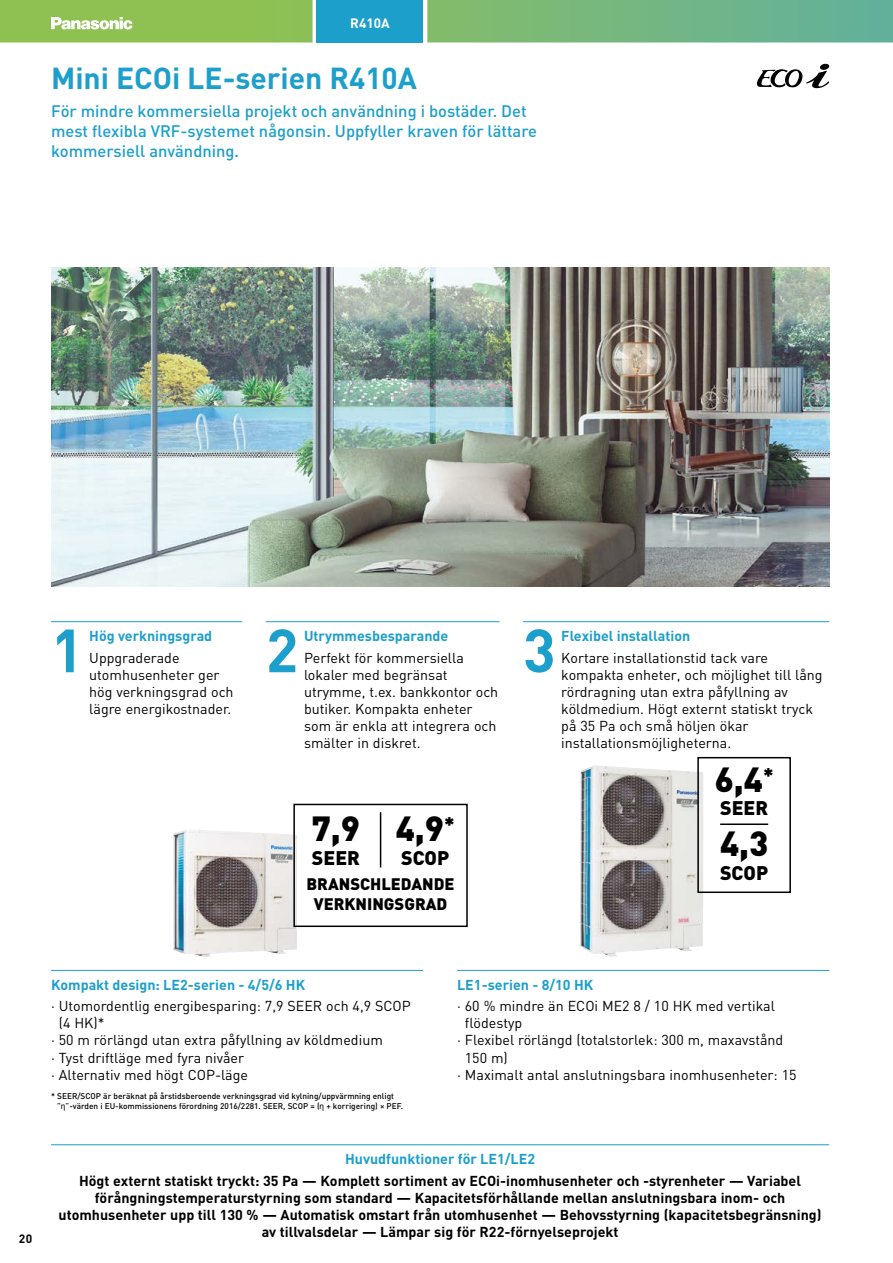
<style>
.page{position:relative;width:893px;height:1263px;background:#fff}
.page>*{position:absolute;margin:0;border:0;box-sizing:border-box;transform-origin:0 0}
.t1{font:700 60px "DIN";color:#1c9fca}
.t2{font:900 34.5px "DIN";color:#000}
.t3{font:700 30px "DIN";color:#1c9fca}
.t4{font:900 19.5px "DIN";color:#000}
.t5{font:500 16.5px/19.8px "DIN";color:#1c9fca}
.t6{font:900 16.5px/19.8px "DIN";color:#000;text-align:center}
.t7{font:14.25px/17.1px "DIN";color:#000}
.t8{font:700 14.25px/17.1px "DIN";color:#000;text-align:center}
.t9{font:700 14.25px "DIN";color:#1c9fca}
.t10{font:700 13.5px "DIN";color:#fff}
.t11{font:700 12px "DIN";color:#000}
.t12{font:500 8.25px/9.9px "DIN";color:#000}
.s1{font-family:"Arial";font-weight:400}
</style>
<div class="page">
<svg style="left:757px;top:64px;width:72px;height:24px"></svg>
<img style="left:51px;top:268px;width:778px;height:319px">
<hr style="left:51px;top:621px;width:191px;height:1px;background:#1c9fca">
<hr style="left:266px;top:621px;width:234px;height:1px;background:#1c9fca">
<hr style="left:523px;top:621px;width:306px;height:1px;background:#1c9fca">
<hr style="left:457px;top:970px;width:372px;height:1px;background:#1c9fca">
<hr style="left:51px;top:970px;width:372px;height:1px;background:#1c9fca">
<hr style="left:51px;top:1144px;width:778px;height:1px;background:#1c9fca">
<img style="left:173px;top:830px;width:124px;height:127px">
<img style="left:579px;top:765px;width:124px;height:192px">
<div style="left:293px;top:804px;width:175px;height:123px;border:2px solid #000"></div>
<hr style="left:380px;top:812px;width:1px;height:55px;background:#000">
<hr style="left:720px;top:823px;width:48px;height:2px;background:#000">
<div style="left:697px;top:757px;width:94px;height:136px;border:2px solid #000"></div>
<svg style="left:0;top:0;width:893px;height:43px;background:#81bc75"></svg>
<div style="left:317px;top:0;width:106px;height:43px;background:#1c9fca"></div>
<p class="t10" style="left:350px;top:15px;width:41px">R410A</p>
<h3 class="t3" style="left:51px;top:58px;width:368px">Mini ECOi LE-serien R410A</h3>
<p class="t5" style="left:51px;top:101px;width:487px">För mindre kommersiella projekt och användning i bostäder. Det mest flexibla VRF-systemet någonsin. Uppfyller kraven för lättare kommersiell användning.</p>
<h1 class="t1" style="left:51px;top:611px;width:34px">1</h1>
<h1 class="t1" style="left:266px;top:611px;width:34px">2</h1>
<h1 class="t1" style="left:523px;top:611px;width:34px">3</h1>
<p class="t9" style="left:89px;top:627px;width:125px">Hög verkningsgrad</p>
<p class="t7" style="left:89px;top:649px;width:146px">Uppgraderade utomhusenheter ger hög verkningsgrad och lägre energikostnader.</p>
<p class="t9" style="left:304px;top:627px;width:146px">Utrymmesbesparande</p>
<p class="t7" style="left:304px;top:649px;width:196px">Perfekt för kommersiella lokaler med begränsat utrymme, t.ex. bankkontor och butiker. Kompakta enheter som är enkla att integrera och smälter in diskret.</p>
<h2 class="t2" style="left:396px;top:805px;width:60px">4,9<sup>*</sup></h2>
<h3 class="t4" style="left:401px;top:844px;width:50px">SCOP</h3>
<p class="t6" style="left:306px;top:873px;width:150px">BRANSCHLEDANDE<br>VERKNINGSGRAD</p>
<h2 class="t2" style="left:312px;top:805px;width:50px">7,9</h2>
<h3 class="t4" style="left:312px;top:844px;width:49px">SEER</h3>
<p class="t9" style="left:561px;top:627px;width:130px">Flexibel installation</p>
<p class="t7" style="left:561px;top:649px;width:263px">Kortare installationstid tack vare kompakta enheter, och möjlighet till lång rördragning utan extra påfyllning av köldmedium. Högt externt statiskt tryck på 35 Pa och små höljen ökar installationsmöjligheterna.</p>
<h2 class="t2" style="left:715px;top:756px;width:60px">6,4<sup>*</sup></h2>
<h3 class="t4" style="left:720px;top:795px;width:49px">SEER</h3>
<h2 class="t2" style="left:720px;top:821px;width:50px">4,3</h2>
<h3 class="t4" style="left:720px;top:860px;width:50px">SCOP</h3>
<p class="t11" style="left:19px;top:1231px;width:15px">20</p>
<p class="t9" style="left:51px;top:975px;width:256px">Kompakt design: LE2-serien - 4/5/6 HK</p>
<p class="t7" style="left:51px;top:997px;width:361px">· Utomordentlig energibesparing: 7,9 SEER och 4,9 SCOP</p>
<p class="t7" style="left:59px;top:1014px;width:47px">(4 HK)*</p>
<p class="t7" style="left:51px;top:1031px;width:333px">· 50 m rörlängd utan extra påfyllning av köldmedium</p>
<p class="t7" style="left:51px;top:1048px;width:195px">· Tyst driftläge med fyra nivåer</p>
<p class="t7" style="left:51px;top:1066px;width:199px">· Alternativ med högt COP-läge</p>
<p class="t12" style="left:57px;top:1091px;width:347px;text-indent:-6px">* SEER/SCOP är beräknat på årstidsberoende verkningsgrad vid kylning/uppvärmning enligt ”<span class="s1">η</span>”-värden i EU-kommissionens förordning 2016/2281. SEER, SCOP = (<span class="s1">η</span> + korrigering) × PEF.</p>
<p class="t9" style="left:457px;top:975px;width:138px">LE1-serien - 8/10 HK</p>
<p class="t7" style="left:457px;top:997px;width:319px">· 60 % mindre än ECOi ME2 8 / 10 HK med vertikal</p>
<p class="t7" style="left:465px;top:1014px;width:59px">flödestyp</p>
<p class="t7" style="left:457px;top:1031px;width:328px">· Flexibel rörlängd (totalstorlek: 300 m, maxavstånd</p>
<p class="t7" style="left:465px;top:1048px;width:44px">150 m)</p>
<p class="t7" style="left:457px;top:1066px;width:341px">· Maximalt antal anslutningsbara inomhusenheter: 15</p>
<p class="t9" style="left:345px;top:1150px;width:191px">Huvudfunktioner för LE1/LE2</p>
<p class="t8" style="left:59px;top:1171px;width:764px">Högt externt statiskt tryckt: 35 Pa — Komplett sortiment av ECOi-inomhusenheter och -styrenheter — Variabel förångningstemperaturstyrning som standard — Kapacitetsförhållande mellan anslutningsbara inom- och utomhusenheter upp till 130 % — Automatisk omstart från utomhusenhet — Behovsstyrning (kapacitetsbegränsning) av tillvalsdelar — Lämpar sig för R22-förnyelseprojekt</p>
</div>
